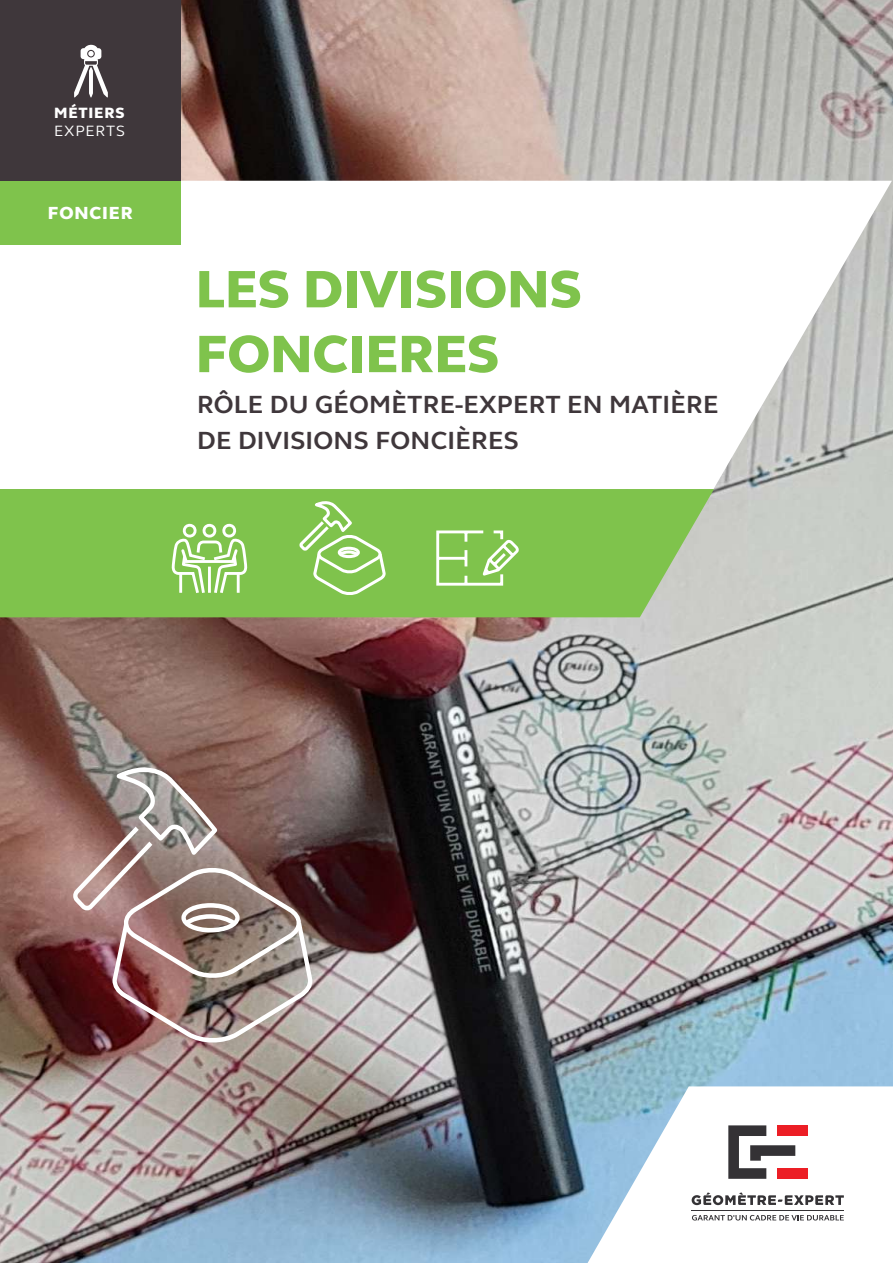
<style>
.page{position:relative;width:893px;height:1263px;background:#fff}
.page>*{position:absolute;margin:0;border:0;box-sizing:border-box;transform-origin:0 0}
.t1{font:800 54px/64.8px "FS Elliot";color:#7fc34c}
.t2{font:700 25.5px/36px "FS Elliot";letter-spacing:.01em;color:#3f373b}
.t3{font:800 18px "FS Elliot";letter-spacing:.05em;color:#fff}
.t4{font:800 15.3px "FS Elliot";letter-spacing:.05em;color:#fff}
.t5{font:15.3px "FS Elliot";letter-spacing:.05em;color:#fff}
</style>
<div class="page">
<img style="left:0;top:0;width:893px;height:1263px">
<svg style="left:0;top:181px;width:892px;height:308px"></svg>
<div style="left:0;top:0;width:181px;height:181px;background:#3f373b"></div>
<div style="left:0;top:181px;width:181px;height:63px;background:#7fc34c"></div>
<svg style="left:588px;top:1086px;width:305px;height:177px"></svg>
<hr style="left:692px;top:1210px;width:152px;height:1px;background:#343235">
<svg style="left:692px;top:1192px;width:152px;height:13px"></svg>
<svg style="left:692px;top:1215px;width:152px;height:5px"></svg>
<svg style="left:728px;top:1125px;width:67px;height:54px"></svg>
<div style="left:777px;top:1125px;width:30px;height:11px;background:#ec1e25"></div>
<div style="left:777px;top:1168px;width:30px;height:11px;background:#ec1e25"></div>
<div style="left:0;top:489px;width:714px;height:128px;background:#7fc34c"></div>
<svg style="left:172px;top:520px;width:76px;height:76px"></svg>
<hr style="left:237px;top:574px;width:3px;height:19px;background:#fff">
<hr style="left:179px;top:574px;width:3px;height:19px;background:#fff">
<svg style="left:435px;top:529px;width:86px;height:58px"></svg>
<svg style="left:299px;top:499px;width:87px;height:97px;background:#95cd6c"></svg>
<img style="left:71px;top:760px;width:243px;height:286px">
<svg style="left:74px;top:45px;width:34px;height:52px"></svg>
<p class="t4" style="left:54px;top:103px;width:72px">MÉTIERS</p>
<p class="t5" style="left:54px;top:120px;width:72px">EXPERTS</p>
<p class="t3" style="left:48px;top:201px;width:86px">FONCIER</p>
<h1 class="t1" style="left:196px;top:256px;width:388px">LES DIVISIONS<br>FONCIERES</h1>
<p class="t2" style="left:197px;top:386px;width:523px">RÔLE DU GÉOMÈTRE-EXPERT EN MATIÈRE<br>DE DIVISIONS FONCIÈRES</p>
</div>
